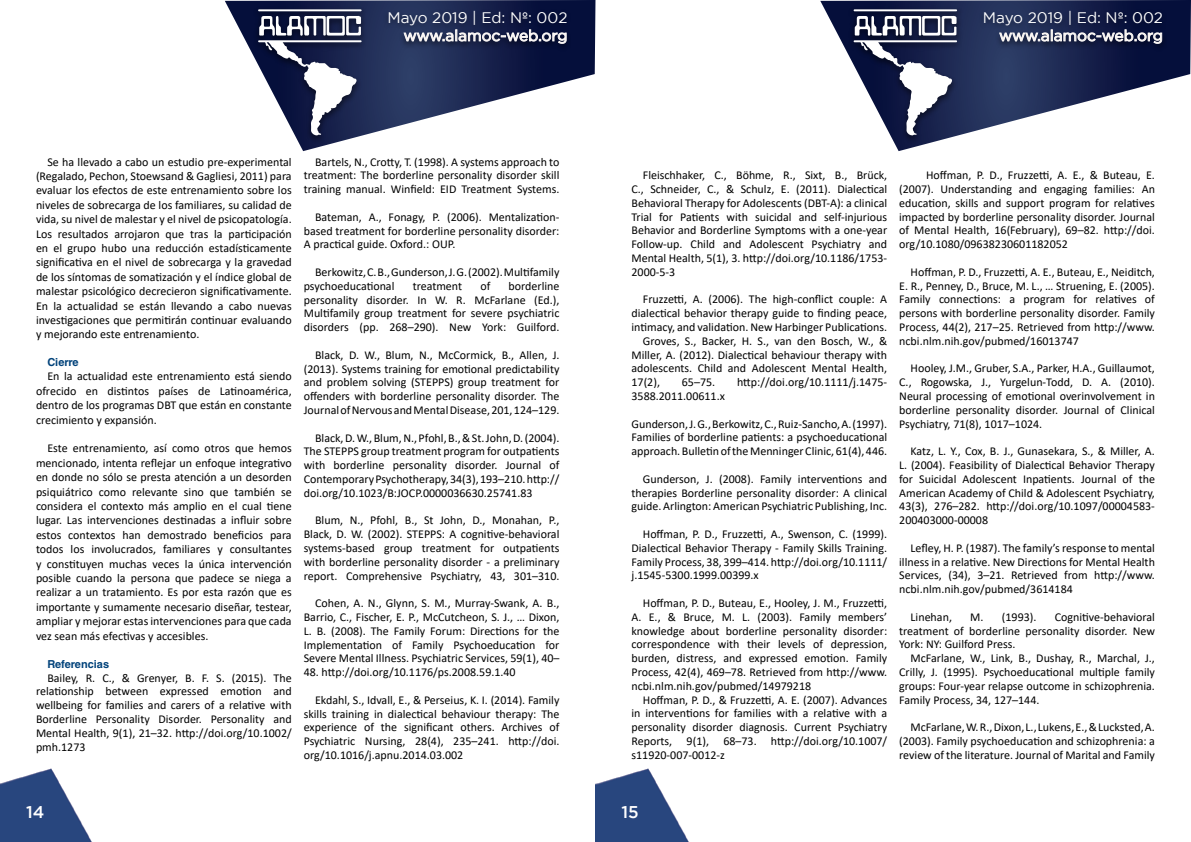
<style>
.page{position:relative;width:1191px;height:842px;background:#fff}
.page>*{position:absolute;margin:0;border:0;box-sizing:border-box;transform-origin:0 0}
.t1{font:500 17px "Gotham";color:#fff}
.t2{font:15.3px/18.3px "Gotham";color:#fff;text-align:right}
.t3{font:12px/13.8px "Calibri";color:#000;text-align:justify}
.t4{font:700 11px "Helvetica LT Std";color:#00427a}
</style>
<div class="page">
<svg style="left:225px;top:0;width:370px;height:151px"></svg>
<img style="left:249px;top:3px;width:121px;height:143px">
<hr style="left:258px;top:9px;width:103px;height:2px;background:#fff">
<svg style="left:258px;top:16px;width:103px;height:120px"></svg>
<img style="left:378px;top:4px;width:199px;height:51px">
<svg style="left:403px;top:29px;width:163px;height:15px;background:#5e637c"></svg>
<svg style="left:820px;top:0;width:371px;height:151px"></svg>
<img style="left:845px;top:3px;width:121px;height:143px">
<hr style="left:853px;top:9px;width:104px;height:2px;background:#fff">
<svg style="left:853px;top:16px;width:104px;height:120px"></svg>
<img style="left:974px;top:4px;width:198px;height:51px">
<svg style="left:999px;top:29px;width:163px;height:15px;background:#5e637c"></svg>
<img style="left:0;top:768px;width:92px;height:74px">
<img style="left:595px;top:768px;width:94px;height:74px">
<p class="t2" style="left:387px;top:8px;width:182px">Mayo 2019 | Ed: Nº: 002 www.alamoc-web.org</p>
<p class="t2" style="left:983px;top:8px;width:182px">Mayo 2019 | Ed: Nº: 002 www.alamoc-web.org</p>
<p class="t3" style="left:36px;top:154px;width:257px;line-height:14.4px;text-indent:11px">Se ha llevado a cabo un estudio pre-experimental (Regalado, Pechon, Stoewsand &amp; Gagliesi, 2011) para evaluar los efectos de este entrenamiento sobre los niveles de sobrecarga de los familiares, su calidad de vida, su nivel de malestar y el nivel de psicopatología.<br>Los resultados arrojaron que tras la participación en el grupo hubo una reducción estadísticamente significativa en el nivel de sobrecarga y la gravedad de los síntomas de somatización y el índice global de malestar psicológico decrecieron significativamente.<br>En la actualidad se están llevando a cabo nuevas investigaciones que permitirán continuar evaluando y mejorando este entrenamiento.</p>
<p class="t4" style="left:47px;top:355px;width:33px">Cierre</p>
<p class="t3" style="left:36px;top:369px;width:257px;line-height:14.4px;text-indent:11px">En la actualidad este entrenamiento está siendo ofrecido en distintos países de Latinoamérica, dentro de los programas DBT que están en constante crecimiento y expansión.</p>
<p class="t3" style="left:36px;top:441px;width:257px;line-height:14.4px;text-indent:11px">Este entrenamiento, así como otros que hemos mencionado, intenta reflejar un enfoque integrativo en donde no sólo se presta atención a un desorden psiquiátrico como relevante sino que también se considera el contexto más amplio en el cual tiene lugar. Las intervenciones destinadas a influir sobre estos contextos han demostrado beneficios para todos los involucrados, familiares y consultantes y constituyen muchas veces la única intervención posible cuando la persona que padece se niega a realizar a un tratamiento. Es por esta razón que es importante y sumamente necesario diseñar, testear, ampliar y mejorar estas intervenciones para que cada vez sean más efectivas y accesibles.</p>
<p class="t4" style="left:47px;top:657px;width:63px">Referencias</p>
<p class="t3" style="left:36px;top:670px;width:257px;text-indent:11px">Bailey, R. C., &amp; Grenyer, B. F. S. (2015). The relationship between expressed emotion and wellbeing for families and carers of a relative with Borderline Personality Disorder. Personality and Mental Health, 9(1), 21–32. http://doi.org/10.1002/ pmh.1273</p>
<p class="t3" style="left:304px;top:154px;width:257px;text-indent:11px">Bartels, N., Crotty, T. (1998). A systems approach to treatment: The borderline personality disorder skill training manual. Winfield: EID Treatment Systems.</p>
<p class="t3" style="left:304px;top:209px;width:257px;text-indent:11px">Bateman, A., Fonagy, P. (2006). Mentalization&shy;based treatment for borderline personality disorder:<br>A practical guide. Oxford.: OUP.</p>
<p class="t3" style="left:304px;top:265px;width:257px;text-indent:11px">Berkowitz, C. B., Gunderson, J. G. (2002). Multifamily psychoeducational</p>
<p class="t3" style="left:413px;top:278px;width:51px">treatment</p>
<p class="t3" style="left:480px;top:278px;width:11px">of</p>
<p class="t3" style="left:304px;top:278px;width:257px;text-indent:205px">borderline personality disorder. In W. R. McFarlane (Ed.), Multifamily group treatment for severe psychiatric disorders (pp. 268–290). New York: Guilford.</p>
<p class="t3" style="left:304px;top:347px;width:257px;text-indent:11px">Black, D. W., Blum, N., McCormick, B., Allen, J. (2013). Systems training for emotional predictability and problem solving (STEPPS) group treatment for offenders with borderline personality disorder. The Journal of Nervous and Mental Disease, 201, 124–129.</p>
<p class="t3" style="left:304px;top:430px;width:257px;text-indent:11px">Black, D. W., Blum, N., Pfohl, B., &amp; St. John, D. (2004).<br>The STEPPS group treatment program for outpatients with borderline personality disorder. Journal of Contemporary Psychotherapy, 34(3), 193–210. http:// doi.org/10.1023/B:JOCP.0000036630.25741.83</p>
<p class="t3" style="left:304px;top:513px;width:257px;text-indent:11px">Blum, N., Pfohl, B., St John, D., Monahan, P., Black, D. W. (2002). STEPPS: A cognitive-behavioral systems-based group treatment for outpatients with borderline personality disorder - a preliminary report. Comprehensive Psychiatry, 43, 301–310.</p>
<p class="t3" style="left:304px;top:596px;width:257px;text-indent:11px">Cohen, A. N., Glynn, S. M., Murray-Swank, A. B., Barrio, C., Fischer, E. P., McCutcheon, S. J., … Dixon, L. B. (2008). The Family Forum: Directions for the Implementation of Family Psychoeducation for Severe Mental Illness. Psychiatric Services, 59(1), 40–</p>
<p class="t3" style="left:304px;top:665px;width:213px">48. http://doi.org/10.1176/ps.2008.59.1.40</p>
<p class="t3" style="left:304px;top:692px;width:257px;text-indent:11px">Ekdahl, S., Idvall, E., &amp; Perseius, K. I. (2014). Family skills training in dialectical behaviour therapy: The experience of the significant others. Archives of Psychiatric Nursing, 28(4), 235–241. http://doi. org/10.1016/j.apnu.2014.03.002</p>
<h1 class="t1" style="left:26px;top:803px;width:20px">14</h1>
<p class="t3" style="left:631px;top:168px;width:257px;text-indent:11px">Fleischhaker, C., Böhme, R., Sixt, B., Brück, C., Schneider, C., &amp; Schulz, E. (2011). Dialectical Behavioral Therapy for Adolescents (DBT-A): a clinical Trial for Patients with suicidal and self-injurious Behavior and Borderline Symptoms with a one-year Follow-up. Child and Adolescent Psychiatry and Mental Health, 5(1), 3. http://doi.org/10.1186/1753- 2000-5-3</p>
<p class="t3" style="left:643px;top:292px;width:246px">Fruzzetti, A. (2006). The high-conflict couple: A</p>
<p class="t3" style="left:631px;top:306px;width:257px">dialectical behavior therapy guide to finding peace,</p>
<p class="t3" style="left:631px;top:320px;width:257px">intimacy, and validation. New Harbinger Publications.</p>
<p class="t3" style="left:643px;top:333px;width:246px">Groves, S., Backer, H. S., van den Bosch, W., &amp;</p>
<p class="t3" style="left:631px;top:347px;width:257px">Miller, A. (2012). Dialectical behaviour therapy with</p>
<p class="t3" style="left:631px;top:361px;width:257px">adolescents. Child and Adolescent Mental Health,</p>
<p class="t3" style="left:631px;top:375px;width:30px">17(2),</p>
<p class="t3" style="left:682px;top:375px;width:35px">65–75.</p>
<p class="t3" style="left:737px;top:375px;width:152px">http://doi.org/10.1111/j.1475-</p>
<p class="t3" style="left:631px;top:389px;width:95px">3588.2011.00611.x</p>
<p class="t3" style="left:631px;top:416px;width:257px">Gunderson, J. G., Berkowitz, C., Ruiz-Sancho, A. (1997).<br>Families of borderline patients: a psychoeducational approach. Bulletin of the Menninger Clinic, 61(4), 446.</p>
<p class="t3" style="left:631px;top:471px;width:257px;text-indent:11px">Gunderson, J. (2008). Family interventions and therapies Borderline personality disorder: A clinical guide. Arlington: American Psychiatric Publishing, Inc.</p>
<p class="t3" style="left:631px;top:527px;width:257px;text-indent:11px">Hoffman, P. D., Fruzzetti, A., Swenson, C. (1999).<br>Dialectical Behavior Therapy - Family Skills Training.<br>Family Process, 38, 399–414. http://doi.org/10.1111/ j.1545-5300.1999.00399.x</p>
<p class="t3" style="left:631px;top:596px;width:257px;text-indent:11px">Hoffman, P. D., Buteau, E., Hooley, J. M., Fruzzetti, A. E., &amp; Bruce, M. L. (2003). Family members’ knowledge about borderline personality disorder: correspondence with their levels of depression, burden, distress, and expressed emotion. Family Process, 42(4), 469–78. Retrieved from http://www. ncbi.nlm.nih.gov/pubmed/14979218</p>
<p class="t3" style="left:631px;top:692px;width:257px;text-indent:11px">Hoffman, P. D., &amp; Fruzzetti, A. E. (2007). Advances in interventions for families with a relative with a personality disorder diagnosis. Current Psychiatry Reports, 9(1), 68–73. http://doi.org/10.1007/ s11920-007-0012-z</p>
<p class="t3" style="left:899px;top:168px;width:257px;text-indent:27px">Hoffman, P. D., Fruzzetti, A. E., &amp; Buteau, E. (2007). Understanding and engaging families: An education, skills and support program for relatives impacted by borderline personality disorder. Journal of Mental Health, 16(February), 69–82. http://doi. org/10.1080/09638230601182052</p>
<p class="t3" style="left:899px;top:264px;width:257px;text-indent:11px">Hoffman, P. D., Fruzzetti, A. E., Buteau, E., Neiditch, E. R., Penney, D., Bruce, M. L., … Struening, E. (2005).<br>Family connections: a program for relatives of persons with borderline personality disorder. Family Process, 44(2), 217–25. Retrieved from http://www. ncbi.nlm.nih.gov/pubmed/16013747</p>
<p class="t3" style="left:899px;top:361px;width:257px;text-indent:11px">Hooley, J.M., Gruber, S.A., Parker, H.A., Guillaumot, C., Rogowska, J., Yurgelun-Todd, D. A. (2010).<br>Neural processing of emotional overinvolvement in borderline personality disorder. Journal of Clinical Psychiatry, 71(8), 1017–1024.</p>
<p class="t3" style="left:899px;top:444px;width:257px;text-indent:11px">Katz, L. Y., Cox, B. J., Gunasekara, S., &amp; Miller, A.<br>L. (2004). Feasibility of Dialectical Behavior Therapy for Suicidal Adolescent Inpatients. Journal of the American Academy of Child &amp; Adolescent Psychiatry, 43(3), 276–282. http://doi.org/10.1097/00004583- 200403000-00008</p>
<p class="t3" style="left:899px;top:540px;width:257px;text-indent:11px">Lefley, H. P. (1987). The family’s response to mental illness in a relative. New Directions for Mental Health Services, (34), 3–21. Retrieved from http://www. ncbi.nlm.nih.gov/pubmed/3614184</p>
<p class="t3" style="left:910px;top:609px;width:43px">Linehan,</p>
<p class="t3" style="left:970px;top:609px;width:68px">M. (1993).</p>
<p class="t3" style="left:899px;top:609px;width:257px;text-indent:156px">Cognitive-behavioral treatment of borderline personality disorder. New York: NY: Guilford Press.</p>
<p class="t3" style="left:899px;top:651px;width:257px;text-indent:11px">McFarlane, W., Link, B., Dushay, R., Marchal, J., Crilly, J. (1995). Psychoeducational multiple family groups: Four-year relapse outcome in schizophrenia.<br>Family Process, 34, 127–144.</p>
<p class="t3" style="left:899px;top:720px;width:257px;text-indent:11px">McFarlane, W. R., Dixon, L., Lukens, E., &amp; Lucksted, A. (2003). Family psychoeducation and schizophrenia: a review of the literature. Journal of Marital and Family</p>
<h1 class="t1" style="left:621px;top:803px;width:19px">15</h1>
</div>
